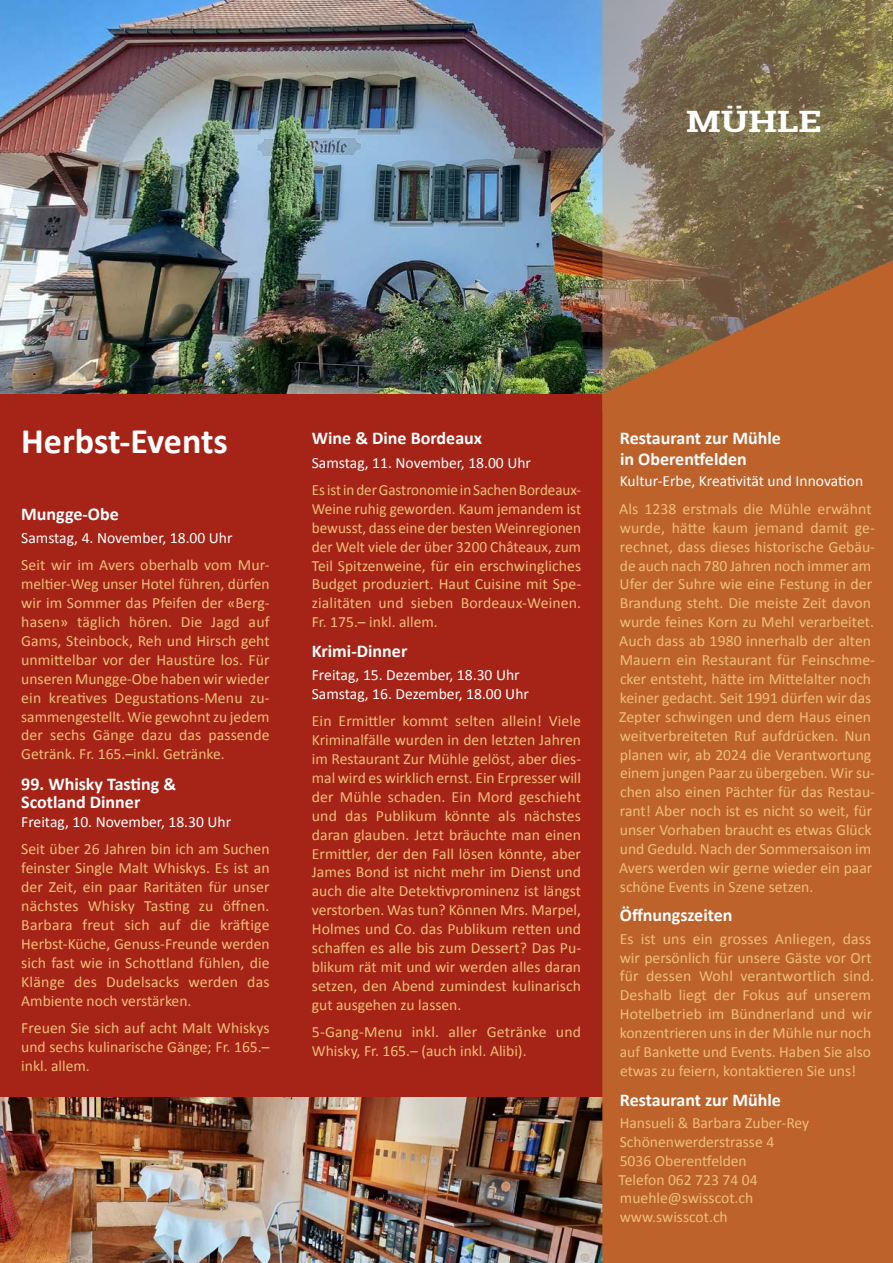
<style>
.page{position:relative;width:893px;height:1263px;background:#fff}
.page>*{position:absolute;margin:0;border:0;box-sizing:border-box;transform-origin:0 0}
.t1{font:700 36px "Calibri";color:#fff}
.t2{font:700 29.55px "Roboto Slab";color:#fff;scale:1.24 1}
.t3{font:700 18px/18px "Calibri";color:#fff}
.t4{font:15.6px/18.9px "Calibri";color:#eebe79;text-align:justify}
.t5{font:15.6px/18.9px "Calibri";color:#fff}
</style>
<div class="page">
<img style="left:0;top:1096px;width:602px;height:167px">
<div style="left:0;top:394px;width:893px;height:702px;background:#a52417"></div>
<img style="left:0;top:0;width:602px;height:394px">
<svg style="left:602px;top:0;width:291px;height:260px;background:#807358"></svg>
<svg style="left:602px;top:260px;width:291px;height:1003px;background:#b8622d"></svg>
<h2 class="t2" style="left:686px;top:101px;width:111px">MÜHLE</h2>
<h1 class="t1" style="left:21px;top:415px;width:208px">Herbst-Events</h1>
<p class="t3" style="left:21px;top:504px;width:99px">Mungge-Obe</p>
<p class="t5" style="left:21px;top:528px;width:213px">Samstag, 4. November, 18.00 Uhr</p>
<p class="t4" style="left:21px;top:555px;width:250px">Seit wir im Avers oberhalb vom Mur&shy;meltier-Weg unser Hotel führen, dürfen wir im Sommer das Pfeifen der «Berg&shy;hasen» täglich hören. Die Jagd auf Gams, Steinbock, Reh und Hirsch geht unmittelbar vor der Haustüre los. Für unseren Mungge-Obe haben wir wieder ein kreatives Degustations-Menu zu&shy;sammengestellt. Wie gewohnt zu jedem der sechs Gänge dazu das passende Getränk. Fr. 165.–inkl. Getränke.</p>
<p class="t3" style="left:21px;top:774px;width:156px">99. Whisky Tasting &amp;<br>Scotland Dinner</p>
<p class="t5" style="left:21px;top:812px;width:211px">Freitag, 10. November, 18.30 Uhr</p>
<p class="t4" style="left:21px;top:839px;width:250px">Seit über 26 Jahren bin ich am Suchen feinster Single Malt Whiskys. Es ist an der Zeit, ein paar Raritäten für unser nächstes Whisky Tasting zu öffnen.<br>Barbara freut sich auf die kräftige Herbst-Küche, Genuss-Freunde werden sich fast wie in Schottland fühlen, die Klänge des Dudelsacks werden das Ambiente noch verstärken.</p>
<p class="t4" style="left:21px;top:1018px;width:250px">Freuen Sie sich auf acht Malt Whiskys und sechs kulinarische Gänge; Fr. 165.– inkl. allem.</p>
<p class="t3" style="left:312px;top:429px;width:172px">Wine &amp; Dine Bordeaux</p>
<p class="t5" style="left:312px;top:452px;width:221px">Samstag, 11. November, 18.00 Uhr</p>
<p class="t4" style="left:312px;top:480px;width:271px">Es ist in der Gastronomie in Sachen Bordeaux-Weine ruhig geworden. Kaum jemandem ist bewusst, dass eine der besten Weinregionen der Welt viele der über 3200 Châteaux, zum Teil Spitzenweine, für ein erschwingliches Budget produziert. Haut Cuisine mit Spe&shy;zialitäten und sieben Bordeaux-Weinen.<br>Fr. 175.– inkl. allem.</p>
<p class="t3" style="left:312px;top:641px;width:97px">Krimi-Dinner</p>
<p class="t5" style="left:312px;top:665px;width:219px">Freitag, 15. Dezember, 18.30 Uhr<br>Samstag, 16. Dezember, 18.00 Uhr</p>
<p class="t4" style="left:312px;top:711px;width:271px">Ein Ermittler kommt selten allein! Viele Kriminalfälle wurden in den letzten Jahren im Restaurant Zur Mühle gelöst, aber dies&shy;mal wird es wirklich ernst. Ein Erpresser will der Mühle schaden. Ein Mord geschieht und das Publikum könnte als nächstes daran glauben. Jetzt bräuchte man einen Ermittler, der den Fall lösen könnte, aber James Bond ist nicht mehr im Dienst und auch die alte Detektivprominenz ist längst verstorben. Was tun? Können Mrs. Marpel, Holmes und Co. das Publikum retten und schaffen es alle bis zum Dessert? Das Pu&shy;blikum rät mit und wir werden alles daran setzen, den Abend zumindest kulinarisch gut ausgehen zu lassen.</p>
<p class="t4" style="left:312px;top:1022px;width:271px">5-Gang-Menu inkl. aller Getränke und<br>Whisky, Fr. 165.– (auch inkl. Alibi).</p>
<p class="t3" style="left:620px;top:427px;width:162px;line-height:21px">Restaurant zur Mühle in Oberentfelden</p>
<p class="t5" style="left:620px;top:471px;width:245px">Kultur-Erbe, Kreativität und Innovation</p>
<p class="t4" style="left:619px;top:499px;width:257px;text-align:left">Als 1238 erstmals die Mühle erwähnt wurde, hätte kaum jemand damit ge&shy;rechnet, dass dieses historische Gebäu&shy;de auch nach 780 Jahren noch immer am Ufer der Suhre wie eine Festung in der Brandung steht. Die meiste Zeit davon wurde feines Korn zu Mehl verarbeitet.<br>Auch dass ab 1980 innerhalb der alten Mauern ein Restaurant für Feinschme&shy;cker entsteht, hätte im Mittelalter noch keiner gedacht. Seit 1991 dürfen wir das Zepter schwingen und dem Haus einen weitverbreiteten Ruf aufdrücken. Nun planen wir, ab 2024 die Verantwortung einem jungen Paar zu übergeben. Wir su&shy;chen also einen Pächter für das Restau&shy;rant! Aber noch ist es nicht so weit, für unser Vorhaben braucht es etwas Glück und Geduld. Nach der Sommersaison im Avers werden wir gerne wieder ein paar schöne Events in Szene setzen.</p>
<p class="t3" style="left:620px;top:906px;width:114px">Öffnungszeiten</p>
<p class="t4" style="left:620px;top:928px;width:256px;text-align:left">Es ist uns ein grosses Anliegen, dass wir persönlich für unsere Gäste vor Ort für dessen Wohl verantwortlich sind.<br>Deshalb liegt der Fokus auf unserem Hotelbetrieb im Bündnerland und wir konzentrieren uns in der Mühle nur noch auf Bankette und Events. Haben Sie also etwas zu feiern, kontaktieren Sie uns!</p>
<p class="t3" style="left:620px;top:1090px;width:162px">Restaurant zur Mühle</p>
<p class="t4" style="left:618px;top:1113px;width:192px;text-align:left">Hansueli &amp; Barbara Zuber-Rey<br>Schönenwerderstrasse 4<br>5036 Oberentfelden<br>Telefon 062 723 74 04 muehle@swisscot.ch www.swisscot.ch</p>
</div>
